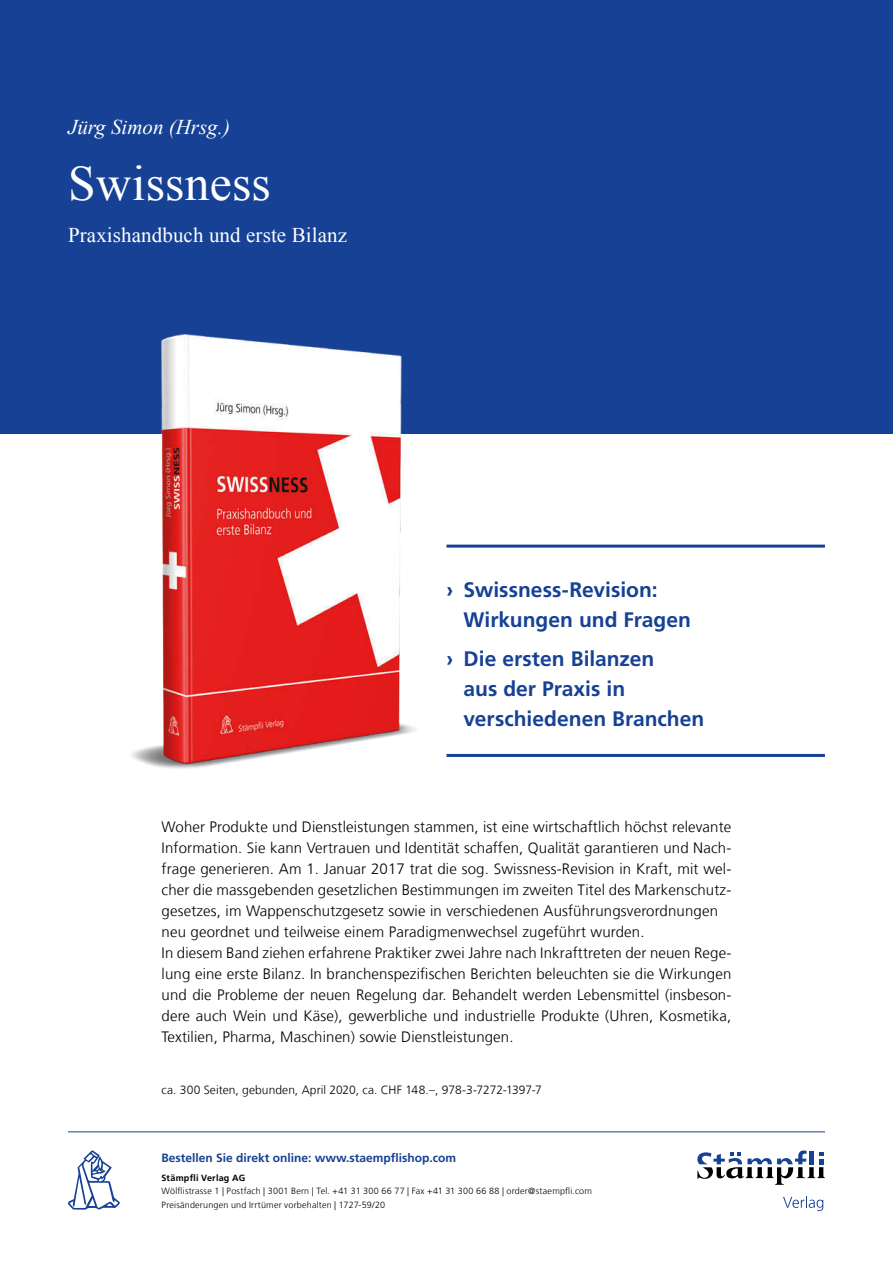
<style>
.page{position:relative;width:893px;height:1263px;background:#fff}
.page>*{position:absolute;margin:0;border:0;box-sizing:border-box;transform-origin:0 0}
.t1{font:49.5px "Bbfxgk Times New Roman";letter-spacing:.005em;color:#fff}
.t2{font:700 21px/30px "Brkkfr Frutiger LT Com";color:#164194}
.t3{font:21px "Bbfxgk Times New Roman";letter-spacing:.005em;color:#fff}
.t4{font:italic 21px "Rsfhdb Times New Roman";color:#fff}
.t5{font:300 15px/21px "Xsfqdd Frutiger LT Com";letter-spacing:.01em;color:#000}
.t6{font:300 12px "Xsfqdd Frutiger LT Com";letter-spacing:.005em;color:#000}
.t7{font:700 12px "Brkkfr Frutiger LT Com";color:#164194}
.t8{font:300 9px/13.5px "Xsfqdd Frutiger LT Com";letter-spacing:.02em;color:#000}
.t9{font:700 9px "Brkkfr Frutiger LT Com";letter-spacing:.025em;color:#000}
.s1{font-family:"Wjgvwy Frutiger LT Com"}
</style>
<div class="page">
<div style="left:0;top:0;width:893px;height:434px;background:#164194"></div>
<svg style="left:697px;top:1150px;width:128px;height:35px"></svg>
<svg style="left:783px;top:1196px;width:40px;height:15px"></svg>
<hr style="left:68px;top:1131px;width:757px;height:1px;background:#164194">
<svg style="left:68px;top:1150px;width:52px;height:60px"></svg>
<hr style="left:446px;top:545px;width:379px;height:3px;background:#164194">
<hr style="left:446px;top:754px;width:379px;height:3px;background:#164194">
<img style="left:131px;top:334px;width:285px;height:435px">
<h2 class="t4" style="left:68px;top:112px;width:163px">Jürg Simon (Hrsg.)</h2>
<h1 class="t1" style="left:68px;top:150px;width:204px">Swissness</h1>
<h2 class="t3" style="left:68px;top:221px;width:281px">Praxishandbuch und erste Bilanz</h2>
<h2 class="t2" style="left:463px;top:575px;width:229px;text-indent:-17px"><span class="s1">›</span> Swissness-Revision:<br>Wirkungen und Fragen</h2>
<h2 class="t2" style="left:463px;top:643px;width:242px;text-indent:-17px"><span class="s1">›</span> Die ersten Bilanzen<br>aus der Praxis in verschiedenen Branchen</h2>
<p class="t5" style="left:162px;top:816px;width:571px">Woher Produkte und Dienstleistungen stammen, ist eine wirtschaftlich höchst relevante Information. Sie kann Vertrauen und Identität schaffen, Qualität garantieren und Nach&shy;frage generieren. Am 1. Januar 2017 trat die sog. Swissness-Revision in Kraft, mit wel&shy;cher die massgebenden gesetzlichen Bestimmungen im zweiten Titel des Markenschutz&shy;gesetzes, im Wappenschutzgesetz sowie in verschiedenen Ausführungsverordnungen neu geordnet und teilweise einem Paradigmenwechsel zugeführt wurden.<br>In diesem Band ziehen erfahrene Praktiker zwei Jahre nach Inkrafttreten der neuen Rege&shy;lung eine erste Bilanz. In branchenspezifischen Berichten beleuchten sie die Wirkungen und die Probleme der neuen Regelung dar. Behandelt werden Lebensmittel (insbeson&shy;dere auch Wein und Käse), gewerbliche und industrielle Produkte (Uhren, Kosmetika, Textilien, Pharma, Maschinen) sowie Dienstleistungen.</p>
<p class="t6" style="left:162px;top:1083px;width:382px">ca. 300 Seiten, gebunden, April 2020, ca. CHF 148.–, 978-3-7272-1397-7</p>
<p class="t7" style="left:162px;top:1151px;width:296px">Bestellen Sie direkt online: www.staempflishop.com</p>
<p class="t9" style="left:162px;top:1172px;width:85px">Stämpfli Verlag AG</p>
<p class="t8" style="left:162px;top:1184px;width:432px">Wölflistrasse 1 | Postfach | 3001 Bern | Tel. +41 31 300 66 77 | Fax +41 31 300 66 88 | order@staempfli.com<br>Preisänderungen und Irrtümer vorbehalten | 1727-59/20</p>
</div>
